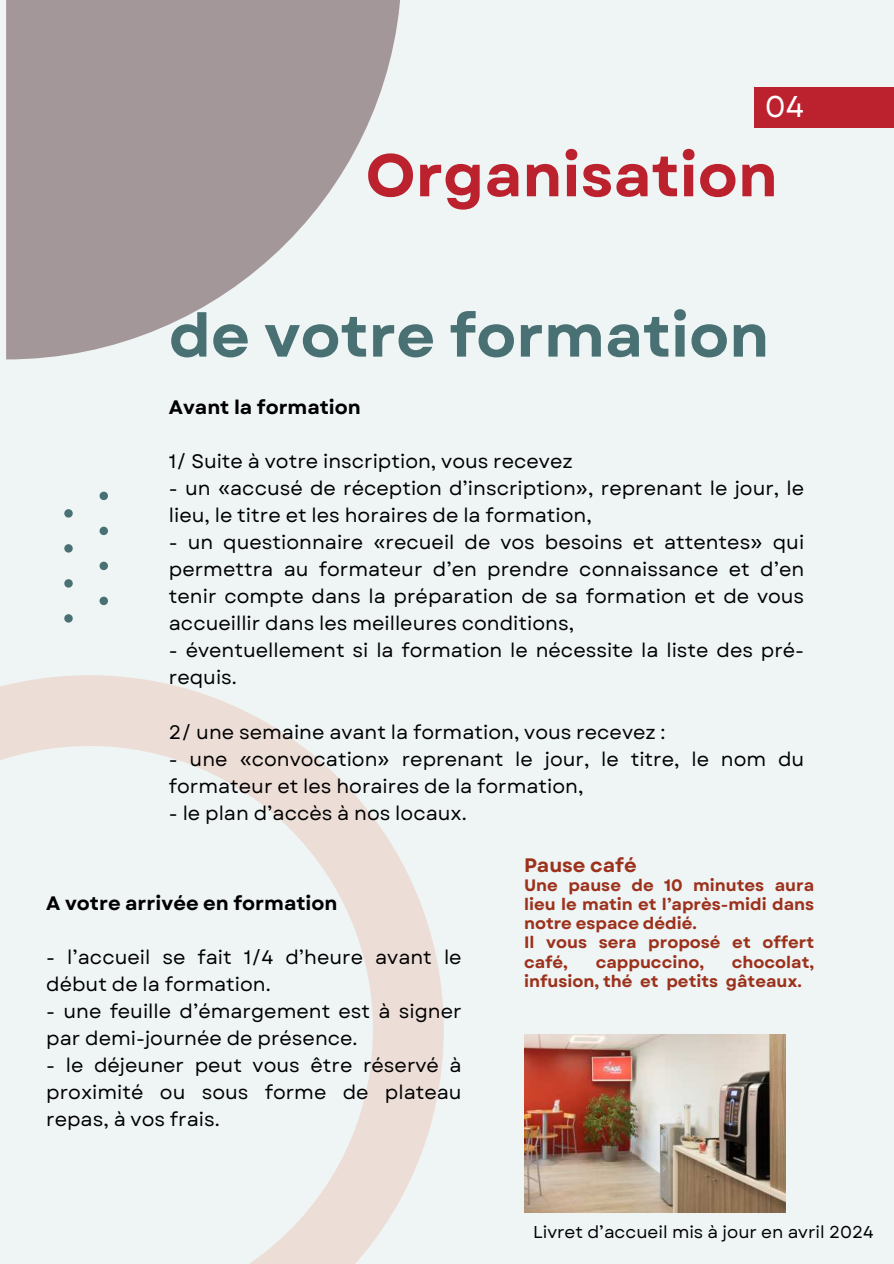
<style>
.page{position:relative;width:894px;height:1264px;background:#fff}
.page>*{position:absolute;margin:0;border:0;box-sizing:border-box;transform-origin:0 0}
.t1{font:700 60px "Garet";color:#497174}
.t2{font:700 60px "Garet";color:#bc212e}
.t3{font:30px "Garet";color:#fff}
.t4{font:19.5px/27px "Garet";color:#000}
.t5{font:700 19.5px "Garet";color:#000}
.t6{font:700 19.5px "Garet";color:#9c311c}
.t7{font:17.1px "Garet";color:#000}
.t8{font:700 16.5px/19.2px "Garet";color:#9c311c}
</style>
<div class="page">
<div style="left:0;top:0;width:893px;height:1263px;background:#eff5f5"></div>
<div style="left:754px;top:87px;width:139px;height:40px;background:#bc212e"></div>
<svg style="left:0;top:675px;width:443px;height:588px"></svg>
<svg style="left:64px;top:614px;width:9px;height:8px"></svg>
<svg style="left:64px;top:579px;width:9px;height:8px"></svg>
<svg style="left:64px;top:544px;width:9px;height:8px"></svg>
<svg style="left:64px;top:509px;width:9px;height:8px"></svg>
<svg style="left:99px;top:596px;width:9px;height:9px"></svg>
<svg style="left:99px;top:561px;width:9px;height:9px"></svg>
<svg style="left:99px;top:526px;width:9px;height:9px"></svg>
<svg style="left:99px;top:491px;width:9px;height:9px"></svg>
<svg style="left:6px;top:0;width:394px;height:359px;fill:#a39799"></svg>
<img style="left:524px;top:1034px;width:261px;height:178px">
<h2 class="t3" style="left:764px;top:88px;width:41px">04</h2>
<h1 class="t2" style="left:365px;top:138px;width:413px">Organisation</h1>
<h1 class="t1" style="left:169px;top:298px;width:601px">de votre formation</h1>
<p class="t5" style="left:169px;top:395px;width:193px">Avant la formation</p>
<p class="t4" style="left:169px;top:448px;width:405px">1/ Suite à votre inscription, vous recevez</p>
<p class="t4" style="left:169px;top:475px;width:636px">- un «accusé de réception d’inscription», reprenant le jour, le lieu, le titre et les horaires de la formation,</p>
<p class="t4" style="left:169px;top:529px;width:636px;text-align:justify">- un questionnaire «recueil de vos besoins et attentes» qui permettra au formateur d’en prendre connaissance et d’en tenir compte dans la préparation de sa formation et de vous accueillir dans les meilleures conditions,</p>
<p class="t4" style="left:169px;top:637px;width:636px">- éventuellement si la formation le nécessite la liste des pré&shy;requis.</p>
<p class="t4" style="left:169px;top:718px;width:498px">2/ une semaine avant la formation, vous recevez :</p>
<p class="t4" style="left:169px;top:745px;width:636px">- une «convocation» reprenant le jour, le titre, le nom du formateur et les horaires de la formation,</p>
<p class="t4" style="left:169px;top:799px;width:299px">- le plan d’accès à nos locaux.</p>
<p class="t5" style="left:46px;top:891px;width:292px">A votre arrivée en formation</p>
<p class="t4" style="left:46px;top:944px;width:417px">- l’accueil se fait 1/4 d’heure avant le début de la formation.</p>
<p class="t4" style="left:46px;top:998px;width:417px">- une feuille d’émargement est à signer par demi-journée de présence.</p>
<p class="t4" style="left:46px;top:1052px;width:417px;text-align:justify">- le déjeuner peut vous être réservé à proximité ou sous forme de plateau repas, à vos frais.</p>
<p class="t6" style="left:524px;top:853px;width:114px">Pause café</p>
<p class="t8" style="left:524px;top:876px;width:291px">Une pause de 10 minutes aura lieu le matin et l’après-midi dans notre espace dédié.<br>Il vous sera proposé et offert café,</p>
<p class="t8" style="left:595px;top:952px;width:110px">cappuccino,</p>
<p class="t8" style="left:524px;top:952px;width:291px;text-indent:208px">chocolat, infusion, thé et petits gâteaux.</p>
<p class="t7" style="left:533px;top:1221px;width:342px">Livret d’accueil mis à jour en avril 2024</p>
</div>
